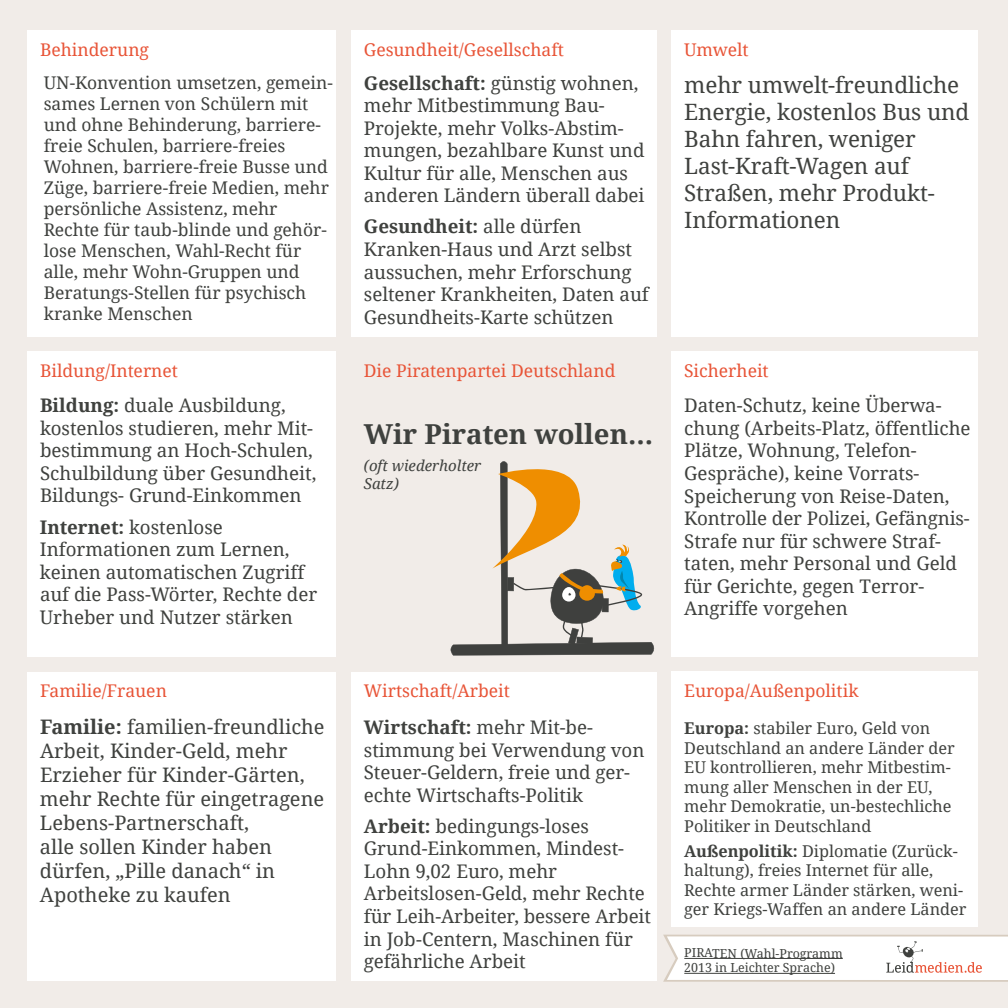
<style>
.page{position:relative;width:1008px;height:1008px;background:#f1ece8}
.page>*{position:absolute;margin:0;border:0;box-sizing:border-box;transform-origin:0 0}
.t1{font:700 27.5px "Droid Serif";color:#3f413e}
.t2{font:22.5px/27px "Droid Serif";letter-spacing:-.005em;color:#3f413e}
.t3{font:20px/24px "Droid Serif";color:#3f413e}
.t4{font:18.75px/22.5px "Droid Serif";color:#3f413e}
.t5{font:17.5px/21px "Droid Serif";color:#3f413e}
.t6{font:17.5px "Droid Serif";color:#e85437}
.t7{font:16.25px/19.5px "Droid Serif";color:#3f413e}
.t8{font:italic 15px/18px "Droid Serif";color:#3f413e}
.t9{font:12.38px/14.9px "Droid Serif";color:#3f413e}
.s1{font-weight:700}
</style>
<div class="page">
<div style="left:351px;top:671px;width:305px;height:309px;background:#fff"></div>
<div style="left:28px;top:351px;width:308px;height:305px;background:#fff"></div>
<div style="left:28px;top:671px;width:308px;height:309px;background:#fff"></div>
<div style="left:671px;top:671px;width:307px;height:255px;background:#fff"></div>
<div style="left:671px;top:351px;width:307px;height:305px;background:#fff"></div>
<div style="left:351px;top:30px;width:305px;height:306px;background:#fff"></div>
<div style="left:28px;top:30px;width:308px;height:306px;background:#fff"></div>
<div style="left:671px;top:30px;width:307px;height:306px;background:#fff"></div>
<svg style="left:663px;top:934px;width:345px;height:47px;background:#f8f5f4"></svg>
<div style="left:684px;top:958px;width:159px;height:1px;border:1px solid #3f413e"></div>
<div style="left:684px;top:973px;width:151px;height:1px;border:1px solid #3f413e"></div>
<svg style="left:450px;top:461px;width:205px;height:194px"></svg>
<p class="t6" style="left:40px;top:39px;width:110px">Behinderung</p>
<p class="t6" style="left:364px;top:39px;width:202px">Gesundheit/Gesellschaft</p>
<p class="t6" style="left:684px;top:39px;width:66px">Umwelt</p>
<p class="t5" style="left:44px;top:72px;width:290px">UN-Konvention umsetzen, gemein&shy;sames Lernen von Schülern mit und ohne Behinderung, barriere&shy;freie Schulen, barriere-freies<br>Wohnen, barriere-freie Busse und<br>Züge, barriere-freie Medien, mehr persönliche Assistenz, mehr<br>Rechte für taub-blinde und gehör&shy;lose Menschen, Wahl-Recht für alle, mehr Wohn-Gruppen und<br>Beratungs-Stellen für psychisch kranke Menschen</p>
<p class="t4" style="left:364px;top:72px;width:282px"><span class="s1">Gesellschaft:</span> günstig wohnen, mehr Mitbestimmung Bau-<br>Projekte, mehr Volks-Abstim&shy;mungen, bezahlbare Kunst und<br>Kultur für alle, Menschen aus anderen Ländern überall dabei</p>
<p class="t4" style="left:364px;top:216px;width:286px"><span class="s1">Gesundheit:</span> alle dürfen<br>Kranken-Haus und Arzt selbst aussuchen, mehr Erforschung seltener Krankheiten, Daten auf<br>Gesundheits-Karte schützen</p>
<p class="t6" style="left:40px;top:360px;width:140px">Bildung/Internet</p>
<p class="t6" style="left:364px;top:360px;width:253px">Die Piratenpartei Deutschland</p>
<p class="t4" style="left:40px;top:394px;width:278px"><span class="s1">Bildung:</span> duale Ausbildung, kostenlos studieren, mehr Mit&shy;bestimmung an Hoch-Schulen,<br>Schulbildung über Gesundheit,<br>Bildungs- Grund-Einkommen</p>
<p class="t4" style="left:40px;top:516px;width:279px"><span class="s1">Internet:</span> kostenlose<br>Informationen zum Lernen, keinen automatischen Zugriff auf die Pass-Wörter, Rechte der<br>Urheber und Nutzer stärken</p>
<p class="t1" style="left:364px;top:417px;width:291px">Wir Piraten wollen...</p>
<p class="t8" style="left:364px;top:456px;width:119px">(oft wiederholter<br>Satz)</p>
<p class="t2" style="left:684px;top:71px;width:287px">mehr umwelt-freundliche<br>Energie, kostenlos Bus und<br>Bahn fahren, weniger<br>Last-Kraft-Wagen auf<br>Straßen, mehr Produkt-<br>Informationen</p>
<p class="t6" style="left:684px;top:360px;width:86px">Sicherheit</p>
<p class="t4" style="left:684px;top:394px;width:288px">Daten-Schutz, keine Überwa&shy;chung (Arbeits-Platz, öffentliche<br>Plätze, Wohnung, Telefon-<br>Gespräche), keine Vorrats-<br>Speicherung von Reise-Daten,<br>Kontrolle der Polizei, Gefängnis-<br>Strafe nur für schwere Straf&shy;taten, mehr Personal und Geld für Gerichte, gegen Terror-<br>Angriffe vorgehen</p>
<p class="t6" style="left:40px;top:680px;width:128px">Familie/Frauen</p>
<p class="t6" style="left:364px;top:680px;width:147px">Wirtschaft/Arbeit</p>
<p class="t6" style="left:684px;top:680px;width:176px">Europa/Außenpolitik</p>
<p class="t3" style="left:40px;top:715px;width:286px"><span class="s1">Familie:</span> familien-freundliche<br>Arbeit, Kinder-Geld, mehr<br>Erzieher für Kinder-Gärten, mehr Rechte für eingetragene<br>Lebens-Partnerschaft,<br>alle sollen Kinder haben dürfen, „Pille danach“ in<br>Apotheke zu kaufen</p>
<p class="t7" style="left:684px;top:719px;width:272px"><span class="s1">Europa:</span> stabiler Euro, Geld von<br>Deutschland an andere Länder der<br>EU kontrollieren, mehr Mitbestim&shy;mung aller Menschen in der EU, mehr Demokratie, un-bestechliche<br>Politiker in Deutschland</p>
<p class="t4" style="left:364px;top:716px;width:282px"><span class="s1">Wirtschaft:</span> mehr Mit-be&shy;stimmung bei Verwendung von<br>Steuer-Geldern, freie und ger&shy;echte Wirtschafts-Politik</p>
<p class="t4" style="left:364px;top:815px;width:289px"><span class="s1">Arbeit:</span> bedingungs-loses<br>Grund-Einkommen, Mindest-<br>Lohn 9,02 Euro, mehr<br>Arbeitslosen-Geld, mehr Rechte für Leih-Arbeiter, bessere Arbeit in Job-Centern, Maschinen für gefährliche Arbeit</p>
<p class="t7" style="left:684px;top:841px;width:284px"><span class="s1">Außenpolitik:</span> Diplomatie (Zurück&shy;haltung), freies Internet für alle, Rechte armer Länder stärken, weni&shy;ger Kriegs-Waffen an andere Länder</p>
<p class="t9" style="left:684px;top:945px;width:160px">PIRATEN (Wahl-Programm<br>2013 in Leichter Sprache)</p>
</div>
